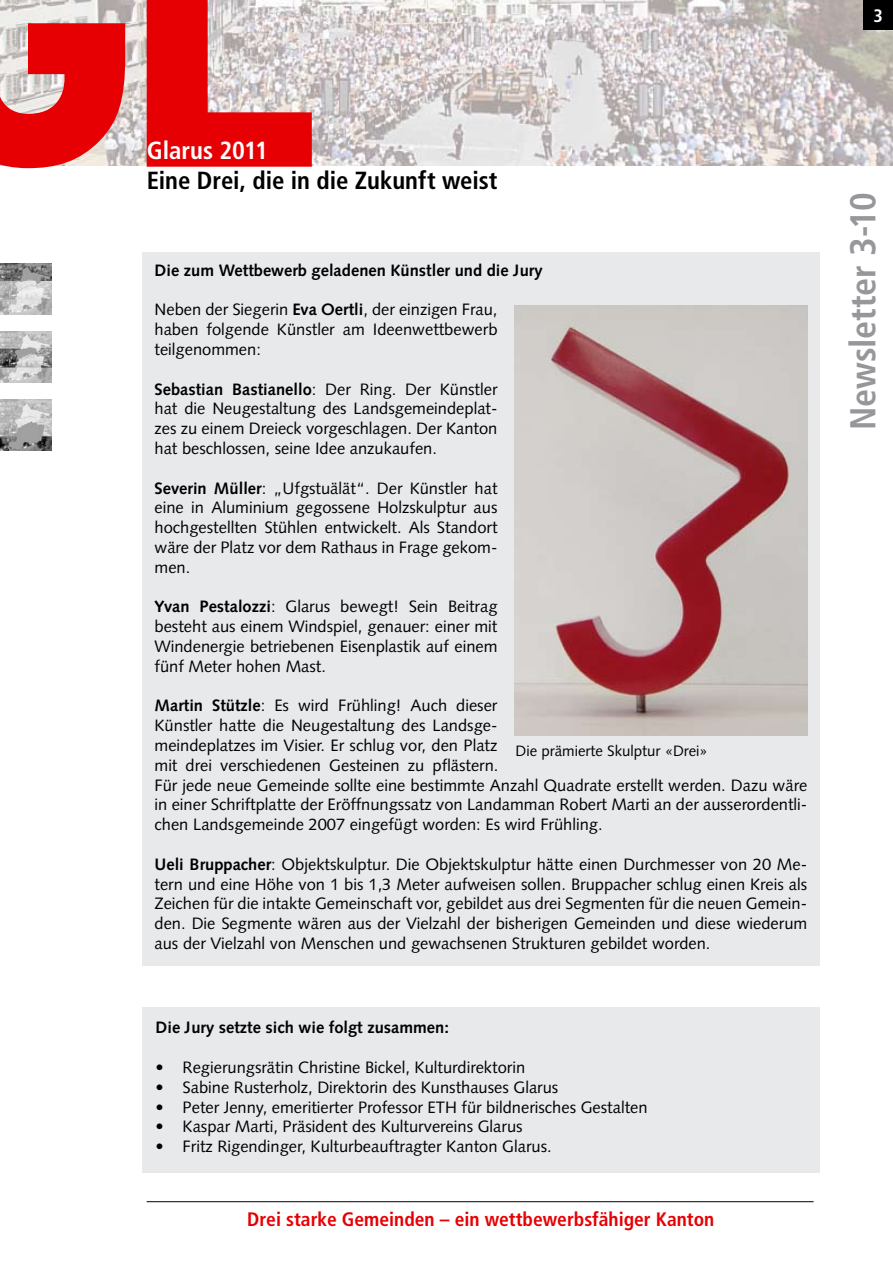
<style>
.page{position:relative;width:893px;height:1263px;background:#fff}
.page>*{position:absolute;margin:0;border:0;box-sizing:border-box;transform-origin:0 0}
.t1{font:700 condensed 36px "Frutiger";letter-spacing:-.005em;color:#97979b}
.t2{font:700 condensed 24.75px "Frutiger";color:#000}
.t3{font:700 condensed 24.75px "Frutiger";letter-spacing:-.005em;color:#fff}
.t4{font:700 condensed 19.5px "Frutiger";color:#e60004}
.t5{font:700 condensed 18px "Frutiger";color:#fff}
.t6{font:16.5px/19.8px "Syntax";color:#000;text-align:justify}
.t7{font:700 16.5px "Syntax";color:#000}
.t8{font:15px "Syntax";color:#000}
.s1{font-weight:700}
</style>
<div class="page">
<div style="left:142px;top:252px;width:677px;height:713px;background:#e7e9ea"></div>
<img style="left:125px;top:0;width:768px;height:166px">
<svg style="left:0;top:0;width:125px;height:168px"></svg>
<svg style="left:147px;top:0;width:165px;height:167px"></svg>
<div style="left:863px;top:0;width:30px;height:30px;background:#000"></div>
<img style="left:0;top:264px;width:51px;height:51px">
<img style="left:0;top:332px;width:51px;height:51px">
<img style="left:0;top:400px;width:51px;height:51px">
<hr style="left:147px;top:1201px;width:667px;height:1px;background:#000">
<img style="left:514px;top:305px;width:294px;height:431px">
<div style="left:142px;top:1007px;width:678px;height:166px;background:#e7e9ea"></div>
<p class="t5" style="left:873px;top:5px;width:11px">3</p>
<h2 class="t3" style="left:147px;top:136px;width:123px">Glarus 2011</h2>
<h2 class="t2" style="left:147px;top:166px;width:352px">Eine Drei, die in die Zukunft weist</h2>
<p class="t7" style="left:155px;top:261px;width:390px">Die zum Wettbewerb geladenen Künstler und die Jury</p>
<p class="t6" style="left:155px;top:300px;width:344px">Neben der Siegerin <span class="s1">Eva Oertli</span>, der einzigen Frau, haben folgende Künstler am Ideenwettbewerb teilgenommen:</p>
<p class="t6" style="left:155px;top:379px;width:344px"><span class="s1">Sebastian Bastianello</span>: Der Ring. Der Künstler hat die Neugestaltung des Landsgemeindeplat&shy;zes zu einem Dreieck vorgeschlagen. Der Kanton hat beschlossen, seine Idee anzukaufen.</p>
<p class="t6" style="left:155px;top:478px;width:344px"><span class="s1">Severin Müller</span>: „Ufgstuälät“. Der Künstler hat eine in Aluminium gegossene Holzskulptur aus hochgestellten Stühlen entwickelt. Als Standort wäre der Platz vor dem Rathaus in Frage gekom&shy;men.</p>
<p class="t6" style="left:155px;top:597px;width:344px"><span class="s1">Yvan Pestalozzi</span>: Glarus bewegt! Sein Beitrag besteht aus einem Windspiel, genauer: einer mit Windenergie betriebenen Eisenplastik auf einem fünf Meter hohen Mast.</p>
<p class="t6" style="left:155px;top:696px;width:654px;text-align:left"><span class="s1">Martin Stützle</span>: Es wird Frühling! Auch dieser<br>Künstler hatte die Neugestaltung des Landsge-<br>meindeplatzes im Visier. Er schlug vor, den Platz<br>mit drei verschiedenen Gesteinen zu pflästern.<br>Für jede neue Gemeinde sollte eine bestimmte Anzahl Quadrate erstellt werden. Dazu wäre in einer Schriftplatte der Eröffnungssatz von Landamman Robert Marti an der ausserordentli&shy;chen Landsgemeinde 2007 eingefügt worden: Es wird Frühling.</p>
<p class="t6" style="left:155px;top:854px;width:654px"><span class="s1">Ueli Bruppacher</span>: Objektskulptur. Die Objektskulptur hätte einen Durchmesser von 20 Me&shy;tern und eine Höhe von 1 bis 1,3 Meter aufweisen sollen. Bruppacher schlug einen Kreis als Zeichen für die intakte Gemeinschaft vor, gebildet aus drei Segmenten für die neuen Gemein&shy;den. Die Segmente wären aus der Vielzahl der bisherigen Gemeinden und diese wiederum aus der Vielzahl von Menschen und gewachsenen Strukturen gebildet worden.</p>
<p class="t8" style="left:516px;top:742px;width:194px">Die prämierte Skulptur «Drei»</p>
<p class="t7" style="left:156px;top:1018px;width:295px">Die Jury setzte sich wie folgt zusammen:</p>
<p class="t6" style="left:156px;top:1057px;width:371px">• Regierungsrätin Christine Bickel, Kulturdirektorin</p>
<p class="t6" style="left:156px;top:1077px;width:404px">• Sabine Rusterholz, Direktorin des Kunsthauses Glarus</p>
<p class="t6" style="left:156px;top:1097px;width:493px">• Peter Jenny, emeritierter Professor ETH für bildnerisches Gestalten</p>
<p class="t6" style="left:156px;top:1117px;width:368px">• Kaspar Marti, Präsident des Kulturvereins Glarus</p>
<p class="t6" style="left:156px;top:1137px;width:398px">• Fritz Rigendinger, Kulturbeauftragter Kanton Glarus.</p>
<p class="t4" style="left:247px;top:1207px;width:469px">Drei starke Gemeinden – ein wettbewerbsfähiger Kanton</p>
<h1 class="t1" style="left:841px;top:430px;width:239px;rotate:-90deg">Newsletter 3-10</h1>
</div>
